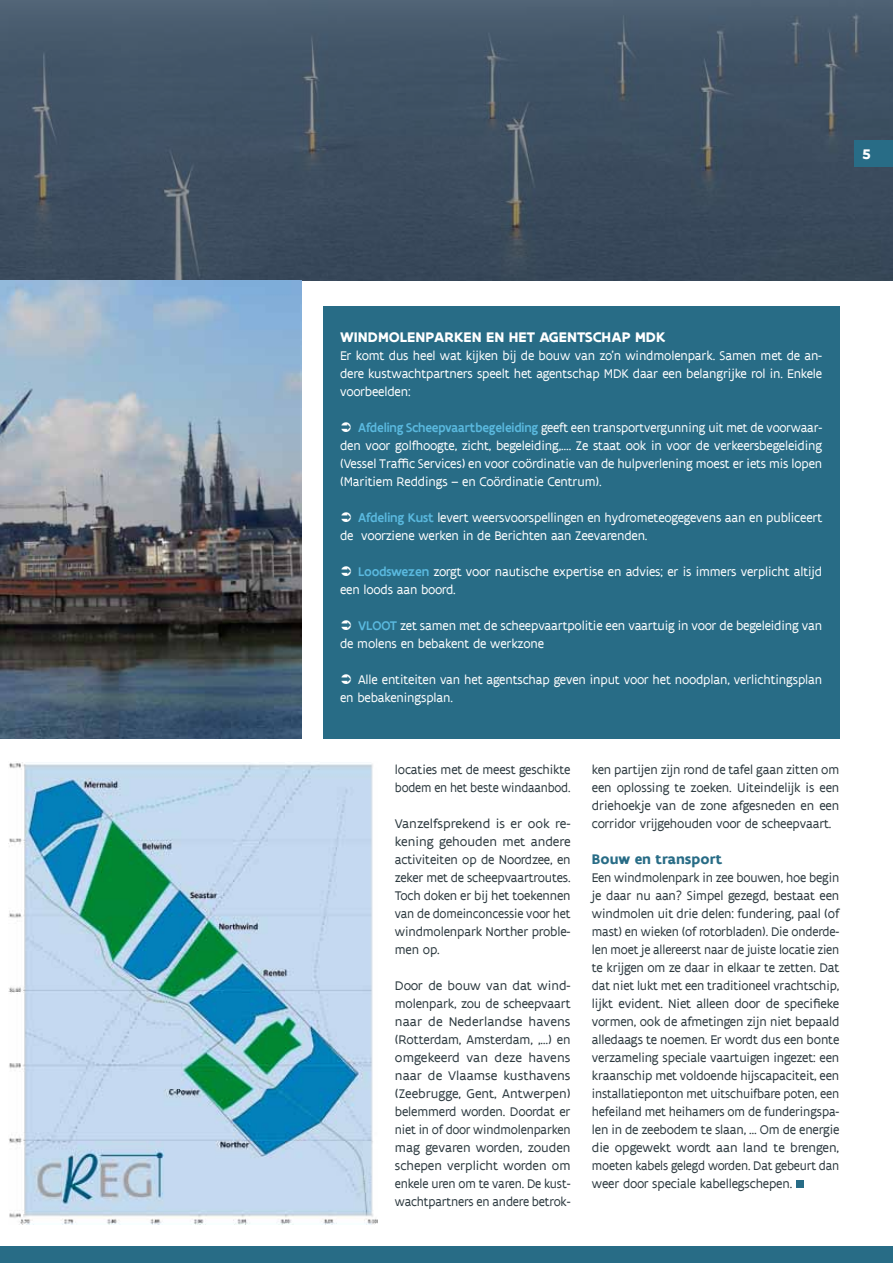
<style>
.page{position:relative;width:893px;height:1263px;background:#fff}
.page>*{position:absolute;margin:0;border:0;box-sizing:border-box;transform-origin:0 0}
.t1{font:700 15px "Flanders Art Sans";color:#fff}
.t2{font:700 15px "Flanders Art Sans";color:#286c86}
.t3{font:13.5px/18px "Flanders Art Sans";letter-spacing:-.01em;color:#2c393f;text-align:justify}
.t4{font:13.5px/18px "Flanders Art Sans";letter-spacing:-.01em;color:#fff}
.t5{font:13.5px/18px "Flanders Art Sans";letter-spacing:-.01em;color:#2c393f;text-align:justify;scale:1.05 1}
.s1{font-weight:500;color:#5ab9df}
</style>
<div class="page">
<img style="left:9px;top:762px;width:369px;height:463px">
<div style="left:323px;top:306px;width:516px;height:432px;background:#286c86"></div>
<div style="left:796px;top:1180px;width:8px;height:8px;background:#286c86"></div>
<div style="left:0;top:0;width:893px;height:280px;background:linear-gradient(to bottom,#495c6e,#384758)"></div>
<img style="left:0;top:280px;width:302px;height:458px">
<div style="left:855px;top:140px;width:38px;height:27px;background:#286c86"></div>
<div style="left:0;top:1246px;width:893px;height:17px;background:#286c86"></div>
<p class="t1" style="left:862px;top:145px;width:10px">5</p>
<p class="t1" style="left:340px;top:328px;width:59px">WINDMOLEN</p>
<p class="t1" style="left:425px;top:328px;width:20px">PARKEN</p>
<p class="t1" style="left:486px;top:328px;width:64px">EN HET AGEN</p>
<p class="t1" style="left:577px;top:328px;width:80px">TSCHAP MDK</p>
<p class="t4" style="left:340px;top:347px;width:484px;text-align:justify">Er komt dus heel wat kijken bij de bouw van zo’n windmolenpark. Samen met de an&shy;dere kustwachtpartners speelt het agentschap MDK daar een belangrijke rol in. Enkele voorbeelden:</p>
<p class="t4" style="left:340px;top:419px;width:484px;text-align:justify;text-indent:18px"><span class="s1">Afdeling Scheepvaartbegeleiding</span> geeft een transportvergunning uit met de voorwaar&shy;den voor golfhoogte, zicht, begeleiding,…. Ze staat ook in voor de verkeersbegeleiding (Vessel Traffic Services) en voor coördinatie van de hulpverlening moest er iets mis lopen (Maritiem Reddings – en Coördinatie Centrum).</p>
<p class="t4" style="left:340px;top:509px;width:484px;text-indent:18px"><span class="s1">Afdeling Kust</span> levert weersvoorspellingen en hydrometeogegevens aan en publiceert de voorziene werken in de Berichten aan Zeevarenden.</p>
<p class="t4" style="left:340px;top:563px;width:484px;text-indent:18px"><span class="s1">Loodswezen</span> zorgt voor nautische expertise en advies; er is immers verplicht altijd een loods aan boord.</p>
<p class="t4" style="left:340px;top:617px;width:484px;text-indent:18px"><span class="s1">VLOOT</span> zet samen met de scheepvaartpolitie een vaartuig in voor de begeleiding van de molens en bebakent de werkzone</p>
<p class="t4" style="left:340px;top:671px;width:484px;text-indent:18px">Alle entiteiten van het agentschap geven input voor het noodplan, verlichtingsplan en bebakeningsplan.</p>
<p class="t3" style="left:395px;top:761px;width:177px">locaties met de meest geschikte bodem en het beste windaanbod.</p>
<p class="t5" style="left:395px;top:815px;width:169px">Vanzelfsprekend is er ook re&shy;kening gehouden met andere activiteiten op de Noordzee, en zeker met de scheepvaartroutes.<br>Toch doken er bij het toekennen van de domeinconcessie voor het windmolenpark Norther proble&shy;men op.</p>
<p class="t3" style="left:395px;top:977px;width:177px">Door de bouw van dat wind&shy;molenpark, zou de scheepvaart naar de Nederlandse havens (Rotterdam, Amsterdam, ,…) en omgekeerd van deze havens naar de Vlaamse kusthavens (Zeebrugge, Gent, Antwerpen) belemmerd worden. Doordat er niet in of door windmolenparken mag gevaren worden, zouden schepen verplicht worden om enkele uren om te varen. De kust&shy;wachtpartners en andere betrok-</p>
<p class="t3" style="left:592px;top:761px;width:249px">ken partijen zijn rond de tafel gaan zitten om een oplossing te zoeken. Uiteindelijk is een driehoekje van de zone afgesneden en een corridor vrijgehouden voor de scheepvaart.</p>
<p class="t2" style="left:592px;top:850px;width:132px">Bouw en transport</p>
<p class="t3" style="left:592px;top:869px;width:249px">Een windmolenpark in zee bouwen, hoe begin je daar nu aan? Simpel gezegd, bestaat een windmolen uit drie delen: fundering, paal (of mast) en wieken (of rotorbladen). Die onderde&shy;len moet je allereerst naar de juiste locatie zien te krijgen om ze daar in elkaar te zetten. Dat dat niet lukt met een traditioneel vrachtschip, lijkt evident. Niet alleen door de specifieke vormen, ook de afmetingen zijn niet bepaald alledaags te noemen. Er wordt dus een bonte verzameling speciale vaartuigen ingezet: een kraanschip met voldoende hijscapaciteit, een installatieponton met uitschuifbare poten, een hefeiland met heihamers om de funderingspa&shy;len in de zeebodem te slaan, … Om de energie die opgewekt wordt aan land te brengen, moeten kabels gelegd worden. Dat gebeurt dan weer door speciale kabellegschepen.</p>
</div>
